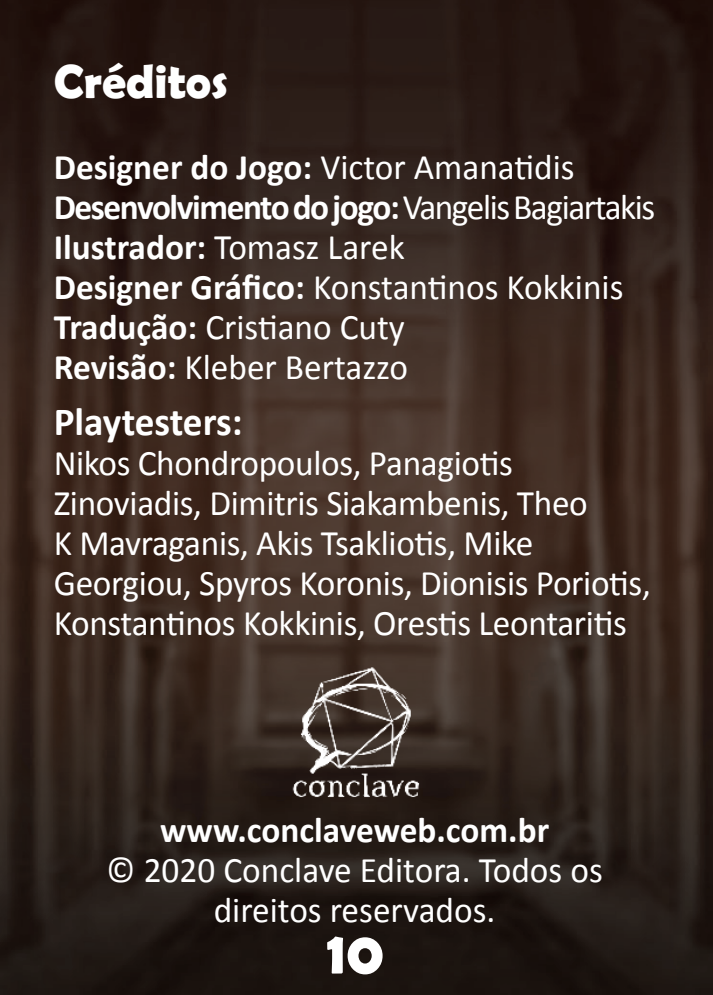
<style>
.page{position:relative;width:713px;height:995px;background:#fff}
.page>*{position:absolute;margin:0;border:0;box-sizing:border-box;transform-origin:0 0}
.t1{font:700 60px "Berlin Sans FB Demi";color:#fff}
.t2{font:700 48px "Berlin Sans FB Demi";color:#fff}
.t3{font:700 40px "Calibri";letter-spacing:-.005em;color:#fff}
.t4{font:36px/40px "Calibri";letter-spacing:-.01em;color:#fff}
.t5{font:700 36px "Calibri";color:#fff}
.s1{font-weight:700}
</style>
<div class="page">
<img style="left:0;top:0;width:712px;height:994px">
<img style="left:273px;top:658px;width:166px;height:173px">
<h2 class="t2" style="left:54px;top:60px;width:176px">Créditos</h2>
<p class="t4" style="left:54px;top:147px;width:602px"><span class="s1">Designer do Jogo:</span> Victor Amanatidis <span class="s1">Desenvolvimento do jogo:</span> Vangelis Bagiartakis <span class="s1">Ilustrador:</span> Tomasz Larek<br><span class="s1">Designer Gráfico:</span> Konstantinos Kokkinis <span class="s1">Tradução:</span> Cristiano Cuty<br><span class="s1">Revisão:</span> Kleber Bertazzo</p>
<p class="t3" style="left:54px;top:407px;width:190px">Playtesters:</p>
<p class="t4" style="left:54px;top:443px;width:598px">Nikos Chondropoulos, Panagiotis Zinoviadis, Dimitris Siakambenis, Theo<br>K Mavraganis, Akis Tsakliotis, Mike Georgiou, Spyros Koronis, Dionisis Poriotis, Konstantinos Kokkinis, Orestis Leontaritis</p>
<p class="t5" style="left:160px;top:806px;width:390px">www.conclaveweb.com.br</p>
<p class="t4" style="left:106px;top:852px;width:497px;text-align:center">© 2020 Conclave Editora. Todos os direitos reservados.</p>
<h1 class="t1" style="left:326px;top:925px;width:59px">10</h1>
</div>
